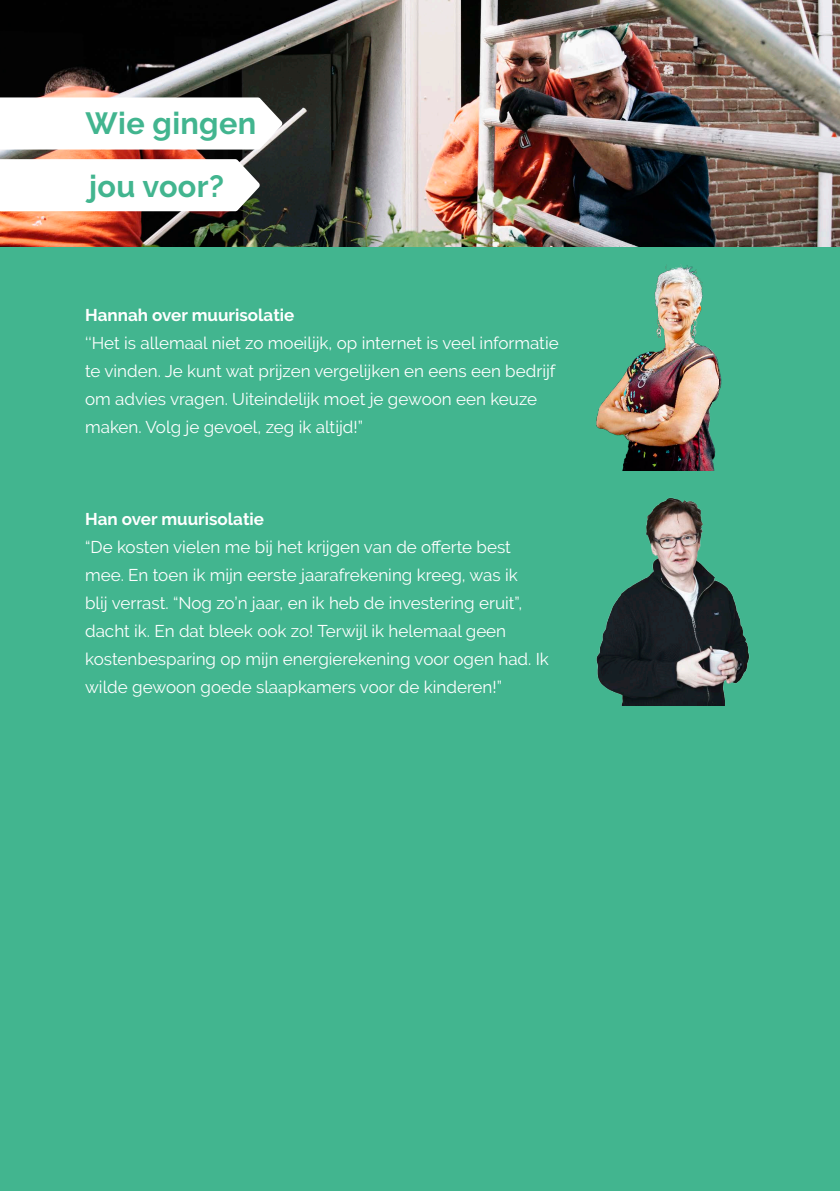
<style>
.page{position:relative;width:840px;height:1191px;background:#fff}
.page>*{position:absolute;margin:0;border:0;box-sizing:border-box;transform-origin:0 0}
.t1{font:700 30.6px "Raleway";letter-spacing:.01em;color:#42b58f}
.t2{font:17px/28px "Raleway";color:#fff}
.t3{font:700 17px "Raleway";color:#fff}
</style>
<div class="page">
<div style="left:0;top:0;width:839px;height:1191px;background:#42b58f"></div>
<img style="left:596px;top:264px;width:126px;height:206px">
<img style="left:0;top:0;width:839px;height:247px">
<img style="left:596px;top:497px;width:154px;height:208px">
<div style="left:0;top:159px;width:260px;height:52px;background:#fff"></div>
<svg style="left:0;top:97px;width:282px;height:53px"></svg>
<p class="t1" style="left:86px;top:106px;width:172px">Wie gingen</p>
<p class="t1" style="left:89px;top:168px;width:136px">jou voor?</p>
<p class="t3" style="left:85px;top:305px;width:211px">Hannah over muurisolatie</p>
<p class="t2" style="left:85px;top:329px;width:475px">‘‘Het is allemaal niet zo moeilijk, op internet is veel informatie te vinden. Je kunt wat prijzen vergelijken en eens een bedrijf om advies vragen. Uiteindelijk moet je gewoon een keuze maken. Volg je gevoel, zeg ik altijd!”</p>
<p class="t3" style="left:85px;top:509px;width:180px">Han over muurisolatie</p>
<p class="t2" style="left:85px;top:533px;width:465px">“De kosten vielen me bij het krijgen van de offerte best mee. En toen ik mijn eerste jaarafrekening kreeg, was ik<br>blij verrast. “Nog zo’n jaar, en ik heb de investering eruit”, dacht ik. En dat bleek ook zo! Terwijl ik helemaal geen kostenbesparing op mijn energierekening voor ogen had. Ik wilde gewoon goede slaapkamers voor de kinderen!”</p>
</div>
